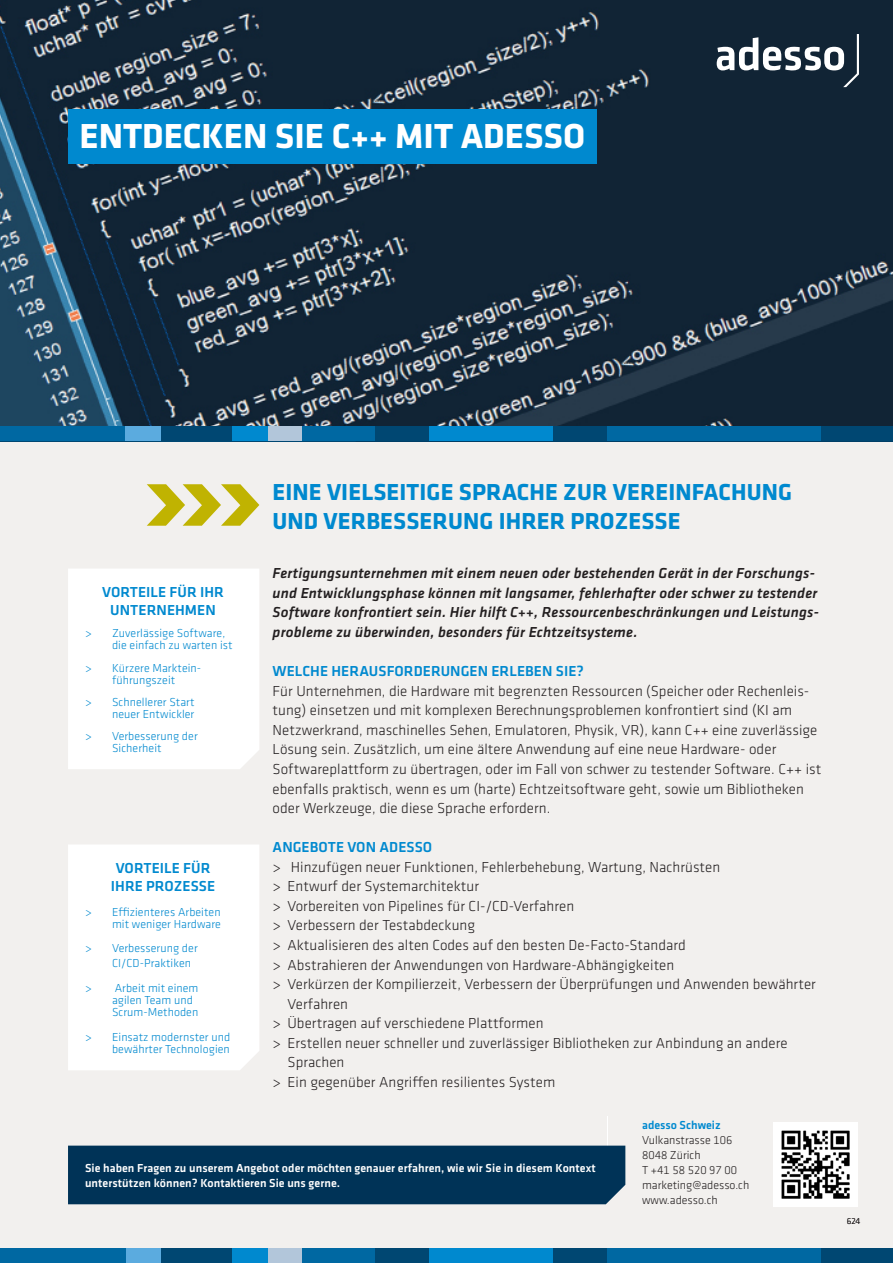
<style>
.page{position:relative;width:893px;height:1263px;background:#f2f0ee}
.page>*{position:absolute;margin:0;border:0;box-sizing:border-box;transform-origin:0 0}
.Head_1{font:700 36px "Klavika";color:#fff}
.Head_2{font:700 24px/29.4px "Klavika";letter-spacing:.005em;color:#0089cf}
.Copy{font:300 15px/19.5px "Klavika";letter-spacing:.005em;color:#231f20}
.Head_2-2{font:italic 500 15px/19.5px "Klavika";letter-spacing:.015em;color:#231f20}
.Zw_-Head{font:500 15px "Klavika";letter-spacing:.005em;color:#0089cf}
.Kasten_H2_10_Pt{font:500 15px/18px "Klavika";letter-spacing:.005em;color:#0089cf;text-align:center}
.t1{font:300 12px/12px "Klavika";letter-spacing:.005em;color:#0089cf}
.Kontakt_8_pt{font:500 12px/15px "Klavika";letter-spacing:.005em;color:#fff}
.Adresse{font:300 12px "Klavika";color:#231f20}
.Adresse-2{font:500 12px "Klavika";color:#0089cf}
.Intro{font:300 9px "Klavika";color:#231f20}
</style>
<div class="page">
<img style="left:0;top:0;width:893px;height:426px">
<svg style="left:147px;top:484px;width:112px;height:42px"></svg>
<div style="left:68px;top:569px;width:191px;height:200px;background:#fff"></div>
<div style="left:68px;top:845px;width:191px;height:225px;background:#fff"></div>
<div style="left:68px;top:1145px;width:557px;height:59px;background:#003357"></div>
<img style="left:774px;top:1123px;width:84px;height:83px">
<div style="left:607px;top:426px;width:214px;height:15px;background:#0068a2"></div>
<div style="left:821px;top:426px;width:72px;height:15px;background:#004772"></div>
<div style="left:429px;top:426px;width:125px;height:15px;background:#0089cf"></div>
<div style="left:554px;top:426px;width:53px;height:15px;background:#004772"></div>
<div style="left:375px;top:426px;width:54px;height:15px;background:#004772"></div>
<div style="left:302px;top:426px;width:73px;height:15px;background:#0068a2"></div>
<div style="left:268px;top:426px;width:34px;height:15px;background:#b2c6da"></div>
<div style="left:232px;top:426px;width:36px;height:15px;background:#0089cf"></div>
<div style="left:161px;top:426px;width:71px;height:15px;background:#004772"></div>
<div style="left:125px;top:426px;width:36px;height:15px;background:#5babdf"></div>
<div style="left:0;top:426px;width:125px;height:15px;background:#0068a2"></div>
<svg style="left:717px;top:34px;width:142px;height:53px;background:#4c5a67"></svg>
<div style="left:68px;top:109px;width:529px;height:54px;background:#0089cf"></div>
<div style="left:607px;top:1248px;width:214px;height:15px;background:#0068a2"></div>
<div style="left:821px;top:1248px;width:72px;height:15px;background:#004772"></div>
<div style="left:429px;top:1248px;width:125px;height:15px;background:#0089cf"></div>
<div style="left:554px;top:1248px;width:53px;height:15px;background:#004772"></div>
<div style="left:375px;top:1248px;width:54px;height:15px;background:#004772"></div>
<div style="left:302px;top:1248px;width:73px;height:15px;background:#0068a2"></div>
<div style="left:268px;top:1248px;width:34px;height:15px;background:#b2c6da"></div>
<div style="left:232px;top:1248px;width:36px;height:15px;background:#0089cf"></div>
<div style="left:161px;top:1248px;width:71px;height:15px;background:#004772"></div>
<div style="left:125px;top:1248px;width:36px;height:15px;background:#5babdf"></div>
<div style="left:0;top:1248px;width:125px;height:15px;background:#0068a2"></div>
<p class="Head_1" style="left:80px;top:116px;width:507px">ENTDECKEN SIE C++ MIT ADESSO</p>
<p class="Kasten_H2_10_Pt" style="left:102px;top:583px;width:123px">VORTEILE FÜR IHR<br>UNTERNEHMEN</p>
<p class="t1" style="left:112px;top:627px;width:122px;text-indent:-27px">&gt; Zuverlässige Software, die einfach zu warten ist</p>
<p class="t1" style="left:85px;top:662px;width:118px;text-align:center">&gt; Kürzere Marktein&shy;führungszeit</p>
<p class="t1" style="left:85px;top:696px;width:111px;text-align:right">&gt; Schnellerer Start neuer Entwickler</p>
<p class="t1" style="left:112px;top:730px;width:87px;text-indent:-27px">&gt; Verbesserung der<br>Sicherheit</p>
<p class="Kasten_H2_10_Pt" style="left:111px;top:859px;width:106px">VORTEILE FÜR<br>IHRE PROZESSE</p>
<p class="t1" style="left:85px;top:906px;width:138px;text-align:right">&gt; Effizienteres Arbeiten mit weniger Hardware</p>
<p class="t1" style="left:112px;top:941px;width:87px;line-height:14.4px;text-indent:-27px">&gt; Verbesserung der<br>CI/CD-Praktiken</p>
<p class="t1" style="left:112px;top:982px;width:88px;text-indent:-27px">&gt; Arbeit mit einem agilen Team und<br>Scrum-Methoden</p>
<p class="t1" style="left:85px;top:1031px;width:147px;text-align:right">&gt; Einsatz modernster und bewährter Technologien</p>
<p class="Head_2" style="left:273px;top:478px;width:521px">EINE VIELSEITIGE SPRACHE ZUR VEREINFACHUNG<br>UND VERBESSERUNG IHRER PROZESSE</p>
<p class="Head_2-2" style="left:273px;top:564px;width:548px">Fertigungsunternehmen mit einem neuen oder bestehenden Gerät in der Forschungs&shy;und Entwicklungsphase können mit langsamer, fehlerhafter oder schwer zu testender Software konfrontiert sein. Hier hilft C++, Ressourcenbeschränkungen und Leistungs&shy;probleme zu überwinden, besonders für Echtzeitsysteme.</p>
<p class="Zw_-Head" style="left:273px;top:663px;width:313px">WELCHE HERAUSFORDERUNGEN ERLEBEN SIE?</p>
<p class="Copy" style="left:273px;top:681px;width:550px">Für Unternehmen, die Hardware mit begrenzten Ressourcen (Speicher oder Rechenleis&shy;tung) einsetzen und mit komplexen Berechnungsproblemen konfrontiert sind (KI am Netzwerkrand, maschinelles Sehen, Emulatoren, Physik, VR), kann C++ eine zuverlässige Lösung sein. Zusätzlich, um eine ältere Anwendung auf eine neue Hardware- oder Softwareplattform zu übertragen, oder im Fall von schwer zu testender Software. C++ ist ebenfalls praktisch, wenn es um (harte) Echtzeitsoftware geht, sowie um Bibliotheken oder Werkzeuge, die diese Sprache erfordern.</p>
<p class="Zw_-Head" style="left:273px;top:839px;width:161px">ANGEBOTE VON ADESSO</p>
<p class="Copy" style="left:273px;top:857px;width:449px">&gt; Hinzufügen neuer Funktionen, Fehlerbehebung, Wartung, Nachrüsten</p>
<p class="Copy" style="left:273px;top:877px;width:208px">&gt; Entwurf der Systemarchitektur</p>
<p class="Copy" style="left:273px;top:896px;width:303px">&gt; Vorbereiten von Pipelines für CI-/CD-Verfahren</p>
<p class="Copy" style="left:273px;top:916px;width:204px">&gt; Verbessern der Testabdeckung</p>
<p class="Copy" style="left:273px;top:935px;width:415px">&gt; Aktualisieren des alten Codes auf den besten De-Facto-Standard</p>
<p class="Copy" style="left:273px;top:955px;width:403px">&gt; Abstrahieren der Anwendungen von Hardware-Abhängigkeiten</p>
<p class="Copy" style="left:287px;top:975px;width:530px;text-indent:-15px">&gt; Verkürzen der Kompilierzeit, Verbessern der Überprüfungen und Anwenden bewährter<br>Verfahren</p>
<p class="Copy" style="left:273px;top:1014px;width:273px">&gt; Übertragen auf verschiedene Plattformen</p>
<p class="Copy" style="left:287px;top:1033px;width:502px;text-indent:-15px">&gt; Erstellen neuer schneller und zuverlässiger Bibliotheken zur Anbindung an andere<br>Sprachen</p>
<p class="Copy" style="left:273px;top:1072px;width:284px">&gt; Ein gegenüber Angriffen resilientes System</p>
<p class="Kontakt_8_pt" style="left:85px;top:1161px;width:512px">Sie haben Fragen zu unserem Angebot oder möchten genauer erfahren, wie wir Sie in diesem Kontext unterstützen können? Kontaktieren Sie uns gerne.</p>
<p class="Adresse-2" style="left:642px;top:1119px;width:80px">adesso Schweiz</p>
<p class="Adresse" style="left:642px;top:1134px;width:92px">Vulkanstrasse 106</p>
<p class="Adresse" style="left:642px;top:1149px;width:60px">8048 Zürich</p>
<p class="Adresse" style="left:642px;top:1164px;width:97px">T +41 58 520 97 00</p>
<p class="Adresse" style="left:642px;top:1179px;width:109px">marketing@adesso.ch</p>
<p class="Adresse" style="left:642px;top:1194px;width:77px">www.adesso.ch</p>
<p class="Intro" style="left:847px;top:1216px;width:15px">624</p>
</div>
